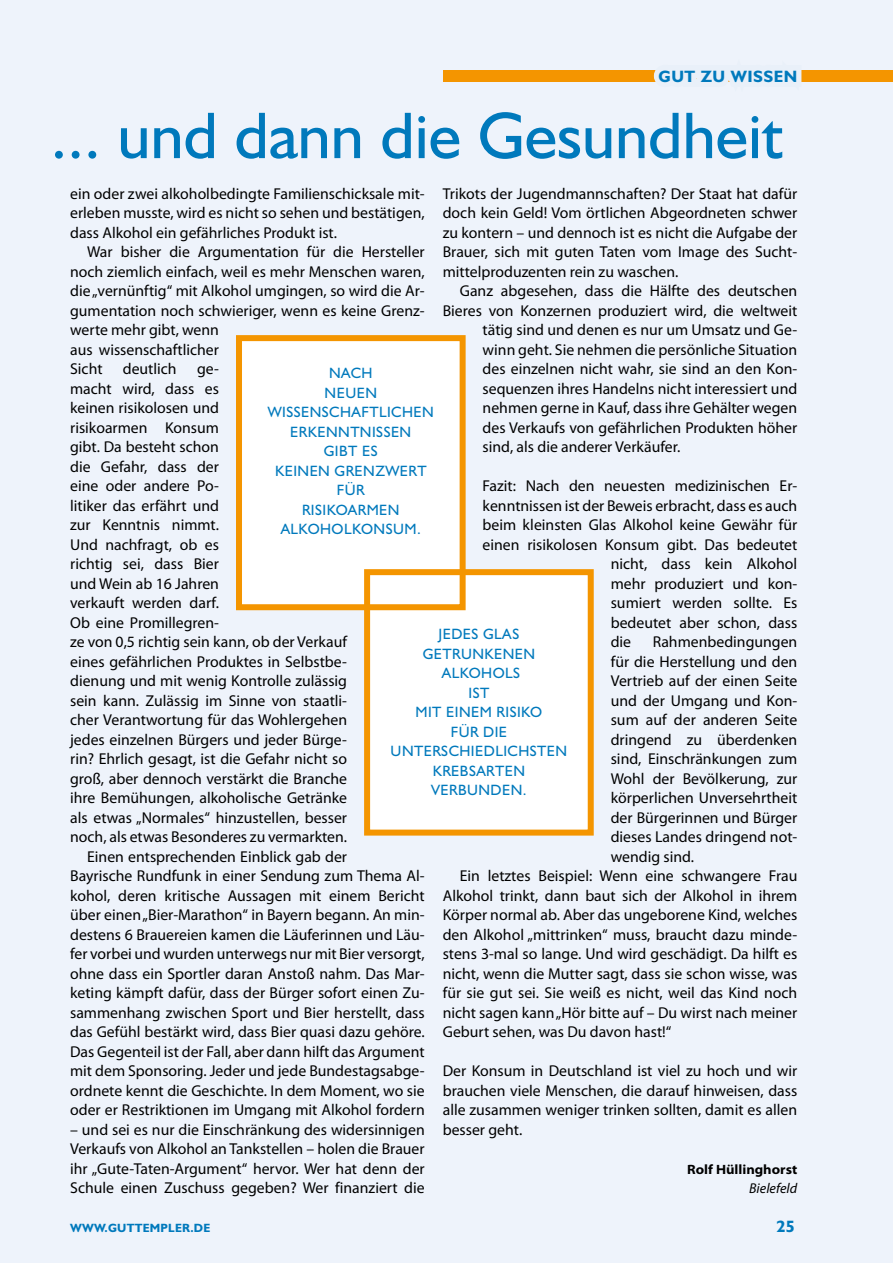
<style>
.page{position:relative;width:893px;height:1263px;background:#eef3fb}
.page>*{position:absolute;margin:0;border:0;box-sizing:border-box;transform-origin:0 0}
.t1{font:66.3px "Humanist 521 BT";color:#0079bc}
.t2{font:700 16.5px "Humanist 521 BT";letter-spacing:.03em;color:#0079bc}
.t3{font:15.75px/19.5px "Myriad Pro";color:#000;text-align:justify}
.t4{font:15px/19.5px "Humanist 521 BT";letter-spacing:.03em;color:#0079bc;text-align:center}
.t5{font:italic 14.25px "Myriad Pro";color:#000}
.t6{font:700 semi-expanded 13.5px "Myriad Pro";color:#000}
.t7{font:700 12px "Humanist 521 BT";letter-spacing:.02em;color:#0079bc}
</style>
<div class="page">
<div style="left:443px;top:70px;width:450px;height:12px;background:#f49500"></div>
<div style="left:653px;top:70px;width:149px;height:12px;background:#e9f0f9"></div>
<div style="left:242px;top:341px;width:218px;height:263px;background:#fff"></div>
<div style="left:367px;top:572px;width:224px;height:260px;background:#fff"></div>
<div style="left:364px;top:569px;width:230px;height:266px;border:6px solid #f49500"></div>
<div style="left:236px;top:335px;width:230px;height:275px;border:6px solid #f49500"></div>
<p class="t2" style="left:659px;top:66px;width:140px">GUT ZU WISSEN</p>
<h1 class="t1" style="left:51px;top:95px;width:735px">... UND DANN DIE GESUNDHEIT</h1>
<p class="t3" style="left:443px;top:183px;width:356px">Trikots der Jugendmannschaften? Der Staat hat dafür doch kein Geld! Vom örtlichen Abgeordneten schwer zu kontern – und dennoch ist es nicht die Aufgabe der Brauer, sich mit guten Taten vom Image des Sucht&shy;mittelproduzenten rein zu waschen.</p>
<p class="t3" style="left:460px;top:281px;width:339px">Ganz abgesehen, dass die Hälfte des deutschen</p>
<p class="t3" style="left:443px;top:300px;width:356px">Bieres von Konzernen produziert wird, die weltweit</p>
<p class="t3" style="left:483px;top:320px;width:316px">tätig sind und denen es nur um Umsatz und Ge-</p>
<p class="t3" style="left:483px;top:339px;width:316px">winn geht. Sie nehmen die persönliche Situation</p>
<p class="t3" style="left:483px;top:359px;width:316px">des einzelnen nicht wahr, sie sind an den Kon-</p>
<p class="t3" style="left:483px;top:378px;width:316px">sequenzen ihres Handelns nicht interessiert und</p>
<p class="t3" style="left:483px;top:398px;width:316px">nehmen gerne in Kauf, dass ihre Gehälter wegen</p>
<p class="t3" style="left:483px;top:417px;width:316px">des Verkaufs von gefährlichen Produkten höher</p>
<p class="t3" style="left:483px;top:437px;width:199px">sind, als die anderer Verkäufer.</p>
<p class="t3" style="left:483px;top:476px;width:316px">Fazit: Nach den neuesten medizinischen Er-</p>
<p class="t3" style="left:483px;top:495px;width:316px">kenntnissen ist der Beweis erbracht, dass es auch</p>
<p class="t3" style="left:483px;top:515px;width:316px">beim kleinsten Glas Alkohol keine Gewähr für</p>
<p class="t3" style="left:483px;top:534px;width:316px">einen risikolosen Konsum gibt. Das bedeutet</p>
<p class="t3" style="left:611px;top:554px;width:188px">nicht, dass kein Alkohol</p>
<p class="t3" style="left:611px;top:573px;width:188px">mehr produziert und kon-</p>
<p class="t3" style="left:611px;top:593px;width:188px">sumiert werden sollte. Es</p>
<p class="t3" style="left:611px;top:612px;width:188px">bedeutet aber schon, dass</p>
<p class="t3" style="left:611px;top:632px;width:22px">die</p>
<p class="t3" style="left:653px;top:632px;width:146px">Rahmenbedingungen</p>
<p class="t3" style="left:611px;top:651px;width:188px">für die Herstellung und den</p>
<p class="t3" style="left:611px;top:671px;width:188px">Vertrieb auf der einen Seite</p>
<p class="t3" style="left:611px;top:690px;width:188px">und der Umgang und Kon-</p>
<p class="t3" style="left:611px;top:710px;width:188px">sum auf der anderen Seite</p>
<p class="t3" style="left:611px;top:729px;width:188px">dringend zu überdenken</p>
<p class="t3" style="left:611px;top:749px;width:188px">sind, Einschränkungen zum</p>
<p class="t3" style="left:611px;top:768px;width:188px">Wohl der Bevölkerung, zur</p>
<p class="t3" style="left:611px;top:788px;width:188px">körperlichen Unversehrtheit</p>
<p class="t3" style="left:611px;top:807px;width:188px">der Bürgerinnen und Bürger</p>
<p class="t3" style="left:611px;top:827px;width:188px">dieses Landes dringend not-</p>
<p class="t3" style="left:611px;top:846px;width:85px">wendig sind.</p>
<p class="t3" style="left:460px;top:866px;width:339px">Ein letztes Beispiel: Wenn eine schwangere Frau</p>
<p class="t3" style="left:443px;top:885px;width:356px">Alkohol trinkt, dann baut sich der Alkohol in ihrem</p>
<p class="t3" style="left:443px;top:905px;width:356px">Körper normal ab. Aber das ungeborene Kind, welches</p>
<p class="t3" style="left:443px;top:924px;width:356px">den Alkohol „mittrinken“ muss, braucht dazu minde-</p>
<p class="t3" style="left:443px;top:944px;width:356px">stens 3-mal so lange. Und wird geschädigt. Da hilft es</p>
<p class="t3" style="left:443px;top:963px;width:356px">nicht, wenn die Mutter sagt, dass sie schon wisse, was</p>
<p class="t3" style="left:443px;top:983px;width:356px">für sie gut sei. Sie weiß es nicht, weil das Kind noch</p>
<p class="t3" style="left:443px;top:1002px;width:356px">nicht sagen kann „Hör bitte auf – Du wirst nach meiner</p>
<p class="t3" style="left:443px;top:1022px;width:230px">Geburt sehen, was Du davon hast!“</p>
<p class="t3" style="left:443px;top:1061px;width:356px">Der Konsum in Deutschland ist viel zu hoch und wir brauchen viele Menschen, die darauf hinweisen, dass alle zusammen weniger trinken sollten, damit es allen besser geht.</p>
<p class="t6" style="left:687px;top:1160px;width:112px">Rolf Hüllinghorst</p>
<p class="t5" style="left:749px;top:1179px;width:50px">Bielefeld</p>
<p class="t3" style="left:70px;top:183px;width:356px">ein oder zwei alkoholbedingte Familienschicksale mit&shy;erleben musste, wird es nicht so sehen und bestätigen, dass Alkohol ein gefährliches Produkt ist.</p>
<p class="t3" style="left:70px;top:242px;width:356px;text-align:left;text-indent:17px">War bisher die Argumentation für die Hersteller noch ziemlich einfach, weil es mehr Menschen waren, die „vernünftig“ mit Alkohol umgingen, so wird die Ar&shy;gumentation noch schwieriger, wenn es keine Grenz&shy;werte mehr gibt, wenn<br>aus wissenschaftlicher<br>Sicht</p>
<p class="t3" style="left:123px;top:359px;width:55px">deutlich</p>
<p class="t3" style="left:197px;top:359px;width:23px">ge-</p>
<p class="t3" style="left:70px;top:378px;width:150px">macht wird, dass es</p>
<p class="t3" style="left:70px;top:398px;width:150px">keinen risikolosen und</p>
<p class="t3" style="left:70px;top:417px;width:150px">risikoarmen Konsum</p>
<p class="t3" style="left:70px;top:437px;width:150px">gibt. Da besteht schon</p>
<p class="t3" style="left:70px;top:456px;width:150px">die Gefahr, dass der</p>
<p class="t3" style="left:70px;top:476px;width:150px">eine oder andere Po-</p>
<p class="t3" style="left:70px;top:495px;width:150px">litiker das erfährt und</p>
<p class="t3" style="left:70px;top:515px;width:150px">zur Kenntnis nimmt.</p>
<p class="t3" style="left:70px;top:534px;width:150px">Und nachfragt, ob es</p>
<p class="t3" style="left:70px;top:554px;width:150px">richtig sei, dass Bier</p>
<p class="t3" style="left:70px;top:573px;width:150px">und Wein ab 16 Jahren</p>
<p class="t3" style="left:70px;top:593px;width:150px">verkauft werden darf.</p>
<p class="t3" style="left:70px;top:612px;width:150px">Ob eine Promillegren-</p>
<p class="t3" style="left:70px;top:632px;width:278px">ze von 0,5 richtig sein kann, ob der Verkauf</p>
<p class="t3" style="left:70px;top:651px;width:278px">eines gefährlichen Produktes in Selbstbe-</p>
<p class="t3" style="left:70px;top:671px;width:278px">dienung und mit wenig Kontrolle zulässig</p>
<p class="t3" style="left:70px;top:690px;width:278px">sein kann. Zulässig im Sinne von staatli-</p>
<p class="t3" style="left:70px;top:710px;width:278px">cher Verantwortung für das Wohlergehen</p>
<p class="t3" style="left:70px;top:729px;width:278px">jedes einzelnen Bürgers und jeder Bürge-</p>
<p class="t3" style="left:70px;top:749px;width:278px">rin? Ehrlich gesagt, ist die Gefahr nicht so</p>
<p class="t3" style="left:70px;top:768px;width:278px">groß, aber dennoch verstärkt die Branche</p>
<p class="t3" style="left:70px;top:788px;width:278px">ihre Bemühungen, alkoholische Getränke</p>
<p class="t3" style="left:70px;top:807px;width:278px">als etwas „Normales“ hinzustellen, besser</p>
<p class="t3" style="left:70px;top:827px;width:278px">noch, als etwas Besonderes zu vermarkten.</p>
<p class="t3" style="left:87px;top:846px;width:261px">Einen entsprechenden Einblick gab der</p>
<p class="t3" style="left:70px;top:866px;width:356px">Bayrische Rundfunk in einer Sendung zum Thema Al-</p>
<p class="t3" style="left:70px;top:885px;width:356px">kohol, deren kritische Aussagen mit einem Bericht</p>
<p class="t3" style="left:70px;top:905px;width:356px">über einen „Bier-Marathon“ in Bayern begann. An min-</p>
<p class="t3" style="left:70px;top:924px;width:356px">destens 6 Brauereien kamen die Läuferinnen und Läu-</p>
<p class="t3" style="left:70px;top:944px;width:356px">fer vorbei und wurden unterwegs nur mit Bier versorgt,</p>
<p class="t3" style="left:70px;top:963px;width:356px">ohne dass ein Sportler daran Anstoß nahm. Das Mar-</p>
<p class="t3" style="left:70px;top:983px;width:356px">keting kämpft dafür, dass der Bürger sofort einen Zu-</p>
<p class="t3" style="left:70px;top:1002px;width:356px">sammenhang zwischen Sport und Bier herstellt, dass</p>
<p class="t3" style="left:70px;top:1022px;width:356px">das Gefühl bestärkt wird, dass Bier quasi dazu gehöre.</p>
<p class="t3" style="left:70px;top:1041px;width:356px">Das Gegenteil ist der Fall, aber dann hilft das Argument</p>
<p class="t3" style="left:70px;top:1061px;width:356px">mit dem Sponsoring. Jeder und jede Bundestagsabge-</p>
<p class="t3" style="left:70px;top:1080px;width:356px">ordnete kennt die Geschichte. In dem Moment, wo sie</p>
<p class="t3" style="left:70px;top:1100px;width:356px">oder er Restriktionen im Umgang mit Alkohol fordern</p>
<p class="t3" style="left:70px;top:1119px;width:356px">– und sei es nur die Einschränkung des widersinnigen Verkaufs von Alkohol an Tankstellen – holen die Brauer ihr „Gute-Taten-Argument“ hervor. Wer hat denn der Schule einen Zuschuss gegeben? Wer finanziert die</p>
<p class="t4" style="left:268px;top:363px;width:168px">NACH<br>NEUEN<br>WISSENSCHAFTLICHEN<br>ERKENNTNISSEN<br>GIBT ES<br>KEINEN GRENZWERT<br>FÜR<br>RISIKOARMEN<br>ALKOHOLKONSUM.</p>
<p class="t4" style="left:391px;top:624px;width:178px">JEDES GLAS<br>GETRUNKENEN<br>ALKOHOLS<br>IST<br>MIT EINEM RISIKO<br>FÜR DIE<br>UNTERSCHIEDLICHSTEN<br>KREBSARTEN<br>VERBUNDEN.</p>
<p class="t7" style="left:70px;top:1221px;width:142px">WWW.GUTTEMPLER.DE</p>
<p class="t2" style="left:776px;top:1216px;width:20px">25</p>
</div>
